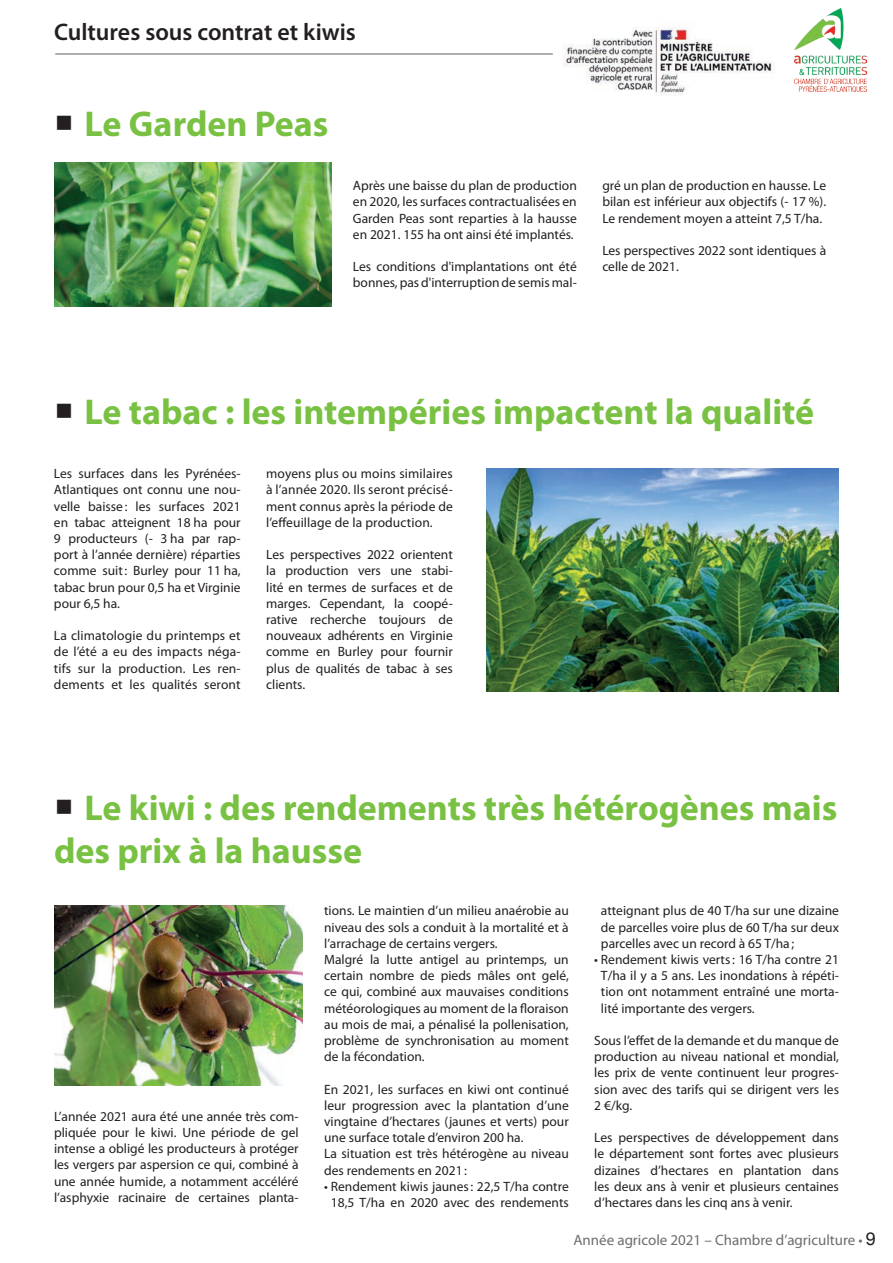
<style>
.page{position:relative;width:893px;height:1263px;background:#fff}
.page>*{position:absolute;margin:0;border:0;box-sizing:border-box;transform-origin:0 0}
.t1{font:700 36px/43.2px "Myriad Pro";color:#79c142}
.t2{font:600 24px "Myriad Pro";color:#231f20}
.t3{font:15px "Myriad Pro";color:#6c6d70}
.t4{font:13.5px/16.2px "Myriad Pro";color:#231f20;text-align:justify}
.s1{color:#231f20}
.s2{font-family:"Helvetica Neue";font-size:18px;color:#231f20}
</style>
<div class="page">
<hr style="left:55px;top:53px;width:498px;height:2px;background:#939598">
<img style="left:54px;top:905px;width:248px;height:180px">
<img style="left:487px;top:468px;width:352px;height:223px">
<img style="left:54px;top:162px;width:278px;height:144px">
<img style="left:563px;top:27px;width:212px;height:67px">
<img style="left:795px;top:9px;width:72px;height:82px">
<h2 class="t2" style="left:54px;top:19px;width:303px">Cultures sous contrat et kiwis</h2>
<h1 class="t1" style="left:54px;top:103px;width:276px"><span class="s1">○</span> Le Garden Peas</h1>
<p class="t4" style="left:353px;top:178px;width:225px">Après une baisse du plan de production en 2020, les surfaces contractualisées en Garden Peas sont reparties à la hausse en 2021. 155 ha ont ainsi été implantés.</p>
<p class="t4" style="left:353px;top:259px;width:225px">Les conditions d'implantations ont été bonnes, pas d'interruption de semis mal-</p>
<p class="t4" style="left:602px;top:178px;width:225px">gré un plan de production en hausse. Le bilan est inférieur aux objectifs (- 17 %).<br>Le rendement moyen a atteint 7,5 T/ha.</p>
<p class="t4" style="left:602px;top:243px;width:225px">Les perspectives 2022 sont identiques à celle de 2021.</p>
<h1 class="t1" style="left:54px;top:391px;width:762px"><span class="s1">○</span> Le tabac : les intempéries impactent la qualité</h1>
<p class="t4" style="left:54px;top:466px;width:188px">Les surfaces dans les Pyrénées-Atlantiques ont connu une nou&shy;velle baisse: les surfaces 2021 en tabac atteignent 18 ha pour 9 producteurs (- 3 ha par rap&shy;port à l’année dernière) réparties comme suit: Burley pour 11 ha, tabac brun pour 0,5 ha et Virginie pour 6,5 ha.</p>
<p class="t4" style="left:54px;top:628px;width:188px">La climatologie du printemps et de l’été a eu des impacts néga&shy;tifs sur la production. Les ren&shy;dements et les qualités seront</p>
<p class="t4" style="left:266px;top:466px;width:188px">moyens plus ou moins similaires à l’année 2020. Ils seront précisé&shy;ment connus après la période de l’effeuillage de la production.</p>
<p class="t4" style="left:266px;top:547px;width:188px">Les perspectives 2022 orientent la production vers une stabi&shy;lité en termes de surfaces et de marges. Cependant, la coopé&shy;rative recherche toujours de nouveaux adhérents en Virginie comme en Burley pour fournir plus de qualités de tabac à ses clients.</p>
<h1 class="t1" style="left:54px;top:787px;width:785px"><span class="s1">○</span> Le kiwi : des rendements très hétérogènes mais des prix à la hausse</h1>
<p class="t4" style="left:54px;top:1108px;width:246px">L’année 2021 aura été une année très com&shy;pliquée pour le kiwi. Une période de gel intense a obligé les producteurs à protéger les vergers par aspersion ce qui, combiné à une année humide, a notamment accéléré l’asphyxie racinaire de certaines planta-</p>
<p class="t4" style="left:324px;top:903px;width:246px;text-align:left">tions. Le maintien d’un milieu anaérobie au niveau des sols a conduit à la mortalité et à l’arrachage de certains vergers.<br>Malgré la lutte antigel au printemps, un certain nombre de pieds mâles ont gelé, ce qui, combiné aux mauvaises conditions météorologiques au moment de la floraison au mois de mai, a pénalisé la pollenisation, problème de synchronisation au moment de la fécondation.</p>
<p class="t4" style="left:324px;top:1081px;width:246px;text-align:left">En 2021, les surfaces en kiwi ont continué leur progression avec la plantation d’une vingtaine d’hectares (jaunes et verts) pour une surface totale d’environ 200 ha.<br>La situation est très hétérogène au niveau des rendements en 2021:</p>
<p class="t4" style="left:324px;top:1178px;width:246px;text-align:center">• Rendement kiwis jaunes: 22,5 T/ha contre<br>18,5 T/ha en 2020 avec des rendements</p>
<p class="t4" style="left:601px;top:903px;width:239px">atteignant plus de 40 T/ha sur une dizaine de parcelles voire plus de 60 T/ha sur deux parcelles avec un record à 65 T/ha ;</p>
<p class="t4" style="left:601px;top:951px;width:239px;text-indent:-7px">• Rendement kiwis verts: 16 T/ha contre 21<br>T/ha il y a 5 ans. Les inondations à répéti&shy;tion ont notamment entraîné une morta&shy;lité importante des vergers.</p>
<p class="t4" style="left:594px;top:1032px;width:246px">Sous l’effet de la demande et du manque de production au niveau national et mondial, les prix de vente continuent leur progres&shy;sion avec des tarifs qui se dirigent vers les 2 €/kg.</p>
<p class="t4" style="left:594px;top:1130px;width:246px">Les perspectives de développement dans le département sont fortes avec plusieurs dizaines d’hectares en plantation dans les deux ans à venir et plusieurs centaines d’hectares dans les cinq ans à venir.</p>
<p class="t3" style="left:573px;top:1232px;width:304px">Année agricole 2021 – Chambre d’agriculture • <span class="s2">9</span></p>
</div>
